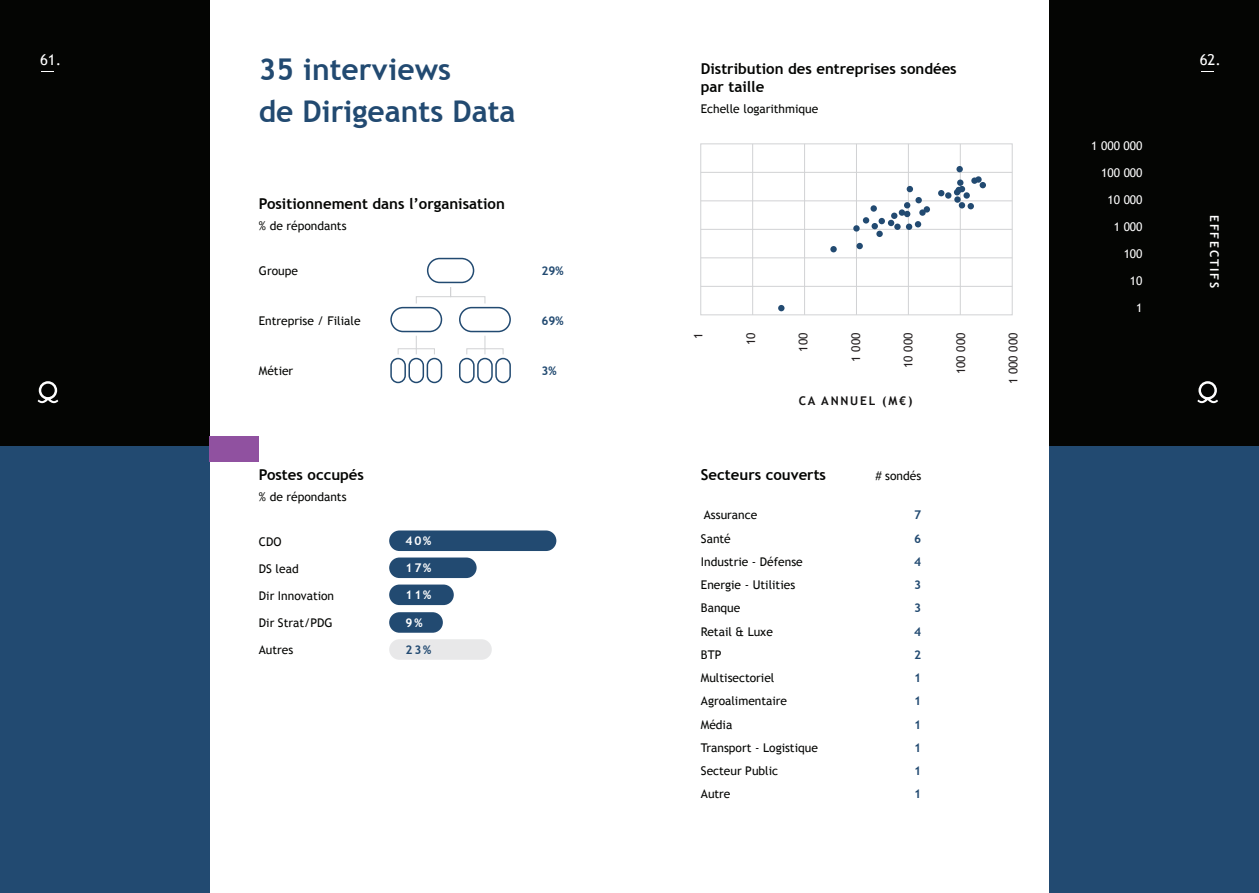
<style>
.page{position:relative;width:1259px;height:893px;background:#fff}
.page>*{position:absolute;margin:0;border:0;box-sizing:border-box;transform-origin:0 0}
.t1{font:700 30px/42px "Trebuchet MS";color:#224a71}
.t2{font:700 15px/18px "Trebuchet MS";color:#040503}
.t3{font:15px "Trebuchet MS";color:#fff}
.t4{font:12px/23.2px "Trebuchet MS";color:#040503}
.t5{font:12px "Trebuchet MS";color:#231f20}
.t6{font:12px "Trebuchet MS";color:#fff}
.t7{font:700 12px/23.2px "Trebuchet MS";color:#224a71;text-align:justify}
.t8{font:700 12px "Trebuchet MS";letter-spacing:.15em;color:#fff}
.t9{font:700 12px "Trebuchet MS";letter-spacing:.15em;color:#141313}
</style>
<div class="page">
<div style="left:0;top:0;width:210px;height:446px;background:#040503"></div>
<div style="left:0;top:446px;width:210px;height:447px;background:#224a71"></div>
<svg style="left:42px;top:71px;width:12px;height:1px"></svg>
<svg style="left:38px;top:381px;width:20px;height:22px"></svg>
<div style="left:1049px;top:0;width:210px;height:446px;background:#040503"></div>
<div style="left:1049px;top:446px;width:210px;height:447px;background:#224a71"></div>
<svg style="left:1201px;top:71px;width:13px;height:1px"></svg>
<svg style="left:1197px;top:381px;width:21px;height:22px"></svg>
<div style="left:427px;top:258px;width:47px;height:25px;border:2px solid #224a71;border-radius:12px"></div>
<div style="left:390px;top:307px;width:52px;height:25px;border:2px solid #224a71;border-radius:12px"></div>
<div style="left:390px;top:358px;width:16px;height:25px;border:2px solid #224a71;border-radius:7px"></div>
<div style="left:408px;top:358px;width:16px;height:25px;border:2px solid #224a71;border-radius:7px"></div>
<div style="left:426px;top:358px;width:16px;height:25px;border:2px solid #224a71;border-radius:7px"></div>
<div style="left:459px;top:358px;width:15px;height:25px;border:2px solid #224a71;border-radius:7px"></div>
<div style="left:477px;top:358px;width:16px;height:25px;border:2px solid #224a71;border-radius:7px"></div>
<div style="left:495px;top:358px;width:16px;height:25px;border:2px solid #224a71;border-radius:7px"></div>
<div style="left:459px;top:307px;width:52px;height:25px;border:2px solid #224a71;border-radius:12px"></div>
<svg style="left:416px;top:287px;width:70px;height:17px"></svg>
<div style="left:398px;top:348px;width:37px;height:7px;border:1px solid #d1d2d4"></div>
<svg style="left:416px;top:336px;width:1px;height:18px"></svg>
<div style="left:466px;top:348px;width:37px;height:7px;border:1px solid #d1d2d4"></div>
<svg style="left:484px;top:336px;width:1px;height:18px"></svg>
<div style="left:389px;top:530px;width:167px;height:21px;background:#224a71;border-radius:10px"></div>
<div style="left:389px;top:557px;width:87px;height:21px;background:#224a71;border-radius:10px"></div>
<div style="left:389px;top:585px;width:65px;height:20px;background:#224a71;border-radius:10px"></div>
<div style="left:389px;top:612px;width:54px;height:21px;background:#224a71;border-radius:10px"></div>
<div style="left:389px;top:639px;width:103px;height:21px;background:#e8e8e9;border-radius:10px"></div>
<div style="left:700px;top:143px;width:312px;height:172px;border:1px solid #d1d2d4"></div>
<hr style="left:701px;top:286px;width:311px;height:1px;background:#d1d2d4">
<hr style="left:701px;top:257px;width:311px;height:1px;background:#d1d2d4">
<hr style="left:701px;top:229px;width:311px;height:1px;background:#d1d2d4">
<hr style="left:701px;top:200px;width:311px;height:1px;background:#d1d2d4">
<hr style="left:701px;top:172px;width:311px;height:1px;background:#d1d2d4">
<hr style="left:960px;top:144px;width:1px;height:171px;background:#d1d2d4">
<hr style="left:908px;top:144px;width:1px;height:171px;background:#d1d2d4">
<hr style="left:856px;top:144px;width:1px;height:171px;background:#d1d2d4">
<hr style="left:804px;top:144px;width:1px;height:171px;background:#d1d2d4">
<hr style="left:752px;top:144px;width:1px;height:171px;background:#d1d2d4">
<svg style="left:778px;top:305px;width:6px;height:6px"></svg>
<svg style="left:830px;top:246px;width:6px;height:6px"></svg>
<div style="left:856px;top:243px;width:7px;height:6px;background:#224a71;border-radius:50%"></div>
<div style="left:853px;top:225px;width:6px;height:7px;background:#224a71;border-radius:50%"></div>
<div style="left:863px;top:217px;width:6px;height:7px;background:#224a71;border-radius:50%"></div>
<div style="left:870px;top:205px;width:7px;height:7px;background:#224a71;border-radius:50%"></div>
<div style="left:871px;top:223px;width:7px;height:6px;background:#224a71;border-radius:50%"></div>
<div style="left:876px;top:231px;width:7px;height:6px;background:#224a71;border-radius:50%"></div>
<div style="left:878px;top:218px;width:7px;height:6px;background:#224a71;border-radius:50%"></div>
<svg style="left:888px;top:202px;width:33px;height:28px"></svg>
<div style="left:906px;top:186px;width:7px;height:6px;background:#224a71;border-radius:50%"></div>
<div style="left:915px;top:197px;width:7px;height:6px;background:#224a71;border-radius:50%"></div>
<div style="left:919px;top:209px;width:6px;height:7px;background:#224a71;border-radius:50%"></div>
<div style="left:923px;top:206px;width:7px;height:7px;background:#224a71;border-radius:50%"></div>
<svg style="left:938px;top:190px;width:6px;height:6px"></svg>
<div style="left:945px;top:192px;width:6px;height:7px;background:#224a71;border-radius:50%"></div>
<div style="left:958px;top:186px;width:7px;height:6px;background:#224a71;border-radius:50%"></div>
<svg style="left:954px;top:180px;width:9px;height:15px"></svg>
<div style="left:956px;top:166px;width:7px;height:6px;background:#224a71;border-radius:50%"></div>
<div style="left:971px;top:177px;width:6px;height:7px;background:#224a71;border-radius:50%"></div>
<div style="left:975px;top:176px;width:6px;height:7px;background:#224a71;border-radius:50%"></div>
<div style="left:979px;top:182px;width:7px;height:6px;background:#224a71;border-radius:50%"></div>
<div style="left:963px;top:192px;width:7px;height:7px;background:#224a71;border-radius:50%"></div>
<div style="left:954px;top:196px;width:6px;height:7px;background:#224a71;border-radius:50%"></div>
<div style="left:958px;top:202px;width:7px;height:6px;background:#224a71;border-radius:50%"></div>
<div style="left:967px;top:203px;width:7px;height:6px;background:#224a71;border-radius:50%"></div>
<div style="left:210px;top:436px;width:49px;height:26px;background:#9051a0"></div>
<p class="t3" style="left:40px;top:51px;width:23px">61.</p>
<p class="t3" style="left:1199px;top:51px;width:23px">62.</p>
<h1 class="t1" style="left:259px;top:48px;width:258px">35 interviews<br>de Dirigeants Data</h1>
<p class="t2" style="left:701px;top:60px;width:257px">Distribution des entreprises sondées par taille</p>
<p class="t4" style="left:701px;top:97px;width:119px">Echelle logarithmique</p>
<p class="t2" style="left:259px;top:195px;width:248px">Positionnement dans l’organisation</p>
<p class="t4" style="left:259px;top:214px;width:89px">% de répondants</p>
<p class="t4" style="left:259px;top:259px;width:40px">Groupe</p>
<p class="t4" style="left:259px;top:309px;width:103px">Entreprise / Filiale</p>
<p class="t4" style="left:259px;top:359px;width:36px">Métier</p>
<p class="t2" style="left:259px;top:466px;width:107px">Postes occupés</p>
<p class="t4" style="left:259px;top:486px;width:89px">% de répondants</p>
<p class="t4" style="left:259px;top:530px;width:24px">CDO</p>
<p class="t4" style="left:259px;top:557px;width:41px">DS lead</p>
<p class="t4" style="left:259px;top:584px;width:77px">Dir Innovation</p>
<p class="t4" style="left:259px;top:611px;width:75px">Dir Strat/PDG</p>
<p class="t4" style="left:259px;top:638px;width:36px">Autres</p>
<p class="t8" style="left:405px;top:533px;width:27px">40%</p>
<p class="t8" style="left:405px;top:560px;width:27px">17%</p>
<p class="t8" style="left:405px;top:587px;width:27px">11%</p>
<p class="t8" style="left:405px;top:615px;width:19px">9%</p>
<p class="t7" style="left:405px;top:638px;width:27px">23%</p>
<p class="t7" style="left:541px;top:259px;width:24px">29%</p>
<p class="t7" style="left:541px;top:309px;width:24px">69%</p>
<p class="t7" style="left:541px;top:359px;width:17px">3%</p>
<p class="t5" style="left:691px;top:339px;width:8px;rotate:-90deg">1</p>
<p class="t5" style="left:743px;top:345px;width:14px;rotate:-90deg">10</p>
<p class="t5" style="left:796px;top:352px;width:20px;rotate:-90deg">100</p>
<p class="t5" style="left:848px;top:362px;width:30px;rotate:-90deg">1 000</p>
<p class="t5" style="left:901px;top:368px;width:37px;rotate:-90deg">10 000</p>
<p class="t5" style="left:953px;top:374px;width:43px;rotate:-90deg">100 000</p>
<p class="t5" style="left:1006px;top:384px;width:53px;rotate:-90deg">1 000 000</p>
<p class="t9" style="left:798px;top:394px;width:115px">CA ANNUEL (M€)</p>
<p class="t2" style="left:701px;top:466px;width:127px">Secteurs couverts</p>
<p class="t4" style="left:875px;top:464px;width:47px"># sondés</p>
<p class="t4" style="left:701px;top:504px;width:118px">Assurance<br>Santé<br>Industrie - Défense<br>Energie - Utilities<br>Banque<br>Retail &amp; Luxe<br>BTP<br>Multisectoriel<br>Agroalimentaire<br>Média<br>Transport - Logistique<br>Secteur Public<br>Autre</p>
<p class="t7" style="left:914px;top:503px;width:9px">7<br>6<br>4<br>3<br>3<br>4<br>2<br>1<br>1<br>1<br>1<br>1<br>1</p>
<p class="t6" style="left:1091px;top:139px;width:53px">1 000 000</p>
<p class="t6" style="left:1101px;top:166px;width:43px">100 000</p>
<p class="t6" style="left:1107px;top:193px;width:37px">10 000</p>
<p class="t6" style="left:1113px;top:220px;width:30px">1 000</p>
<p class="t6" style="left:1123px;top:247px;width:20px">100</p>
<p class="t6" style="left:1130px;top:274px;width:14px">10</p>
<p class="t6" style="left:1136px;top:301px;width:8px">1</p>
<p class="t8" style="left:1222px;top:215px;width:75px;rotate:90deg">EFFECTIFS</p>
</div>
